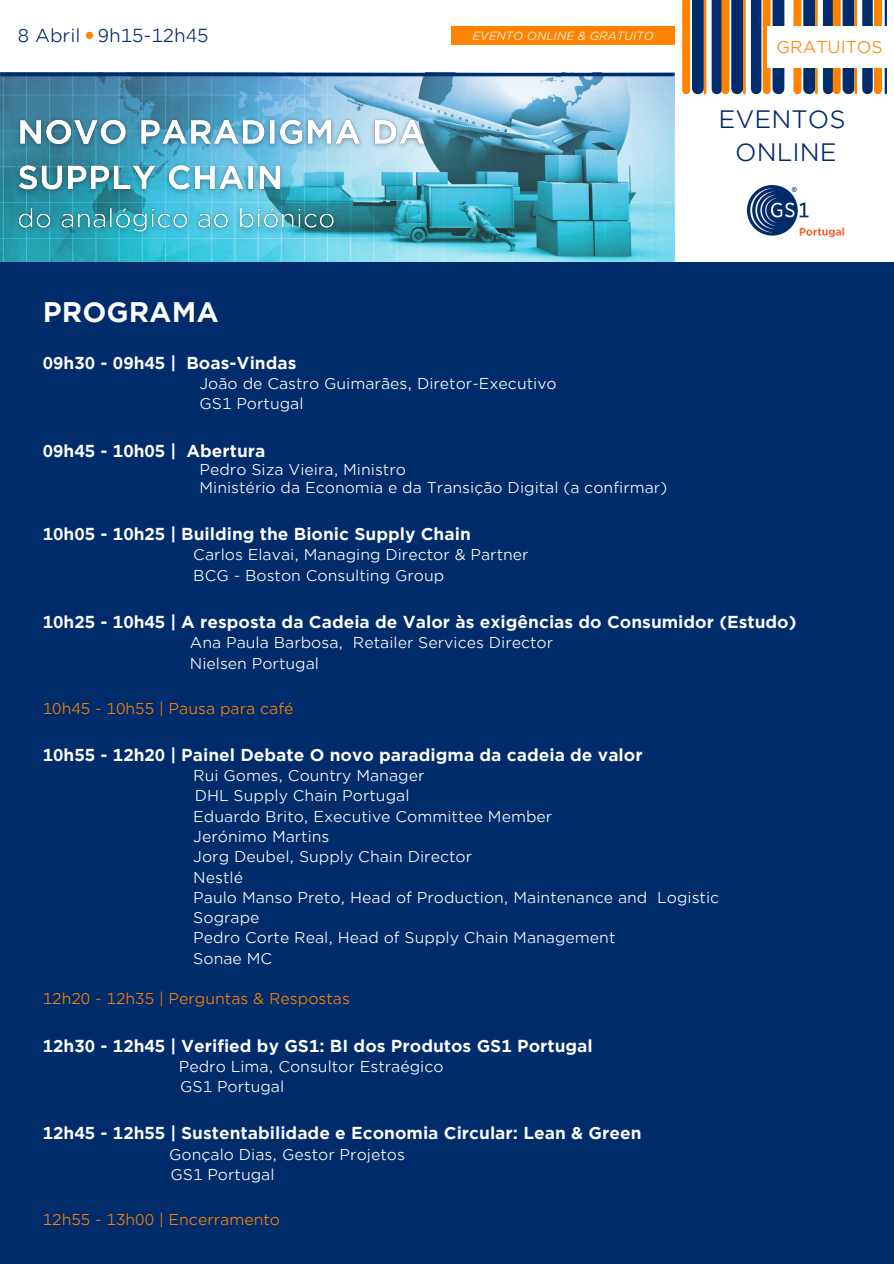
<style>
.page{position:relative;width:894px;height:1264px;background:#fff}
.page>*{position:absolute;margin:0;border:0;box-sizing:border-box;transform-origin:0 0}
.t1{font:700 27px "Gotham Office";color:#fff}
.t2{font:24px "Gotham Office";color:#002c6c}
.t3{font:18px "Gotham Office";color:#002c6c}
.t4{font:700 16.5px "Gotham Office";color:#fff}
.t5{font:16.5px "Gotham Office";color:#ff8200}
.t6{font:15px "Gotham Office";color:#fff}
.t7{font:15px "Gotham Office";color:#ff8200}
.t8{font:italic 11.25px "Gotham Office";color:#fff}
</style>
<div class="page">
<div style="left:0;top:0;width:893px;height:1263px;background:#002c6c"></div>
<div style="left:0;top:0;width:893px;height:262px;background:#fff"></div>
<hr style="left:884px;top:0;width:2px;height:93px;background:#002c6c">
<div style="left:682px;top:0;width:8px;height:90px;background:#ff8200"></div>
<div style="left:692px;top:0;width:11px;height:89px;background:#002c6c"></div>
<hr style="left:703px;top:0;width:3px;height:93px;background:#ff8200">
<div style="left:711px;top:0;width:10px;height:89px;background:#002c6c"></div>
<div style="left:721px;top:0;width:8px;height:90px;background:#ff8200"></div>
<div style="left:731px;top:0;width:11px;height:89px;background:#002c6c"></div>
<hr style="left:743px;top:0;width:2px;height:93px;background:#ff8200">
<div style="left:750px;top:0;width:11px;height:89px;background:#002c6c"></div>
<div style="left:762px;top:0;width:8px;height:90px;background:#ff8200"></div>
<div style="left:772px;top:0;width:12px;height:89px;background:#002c6c"></div>
<div style="left:793px;top:0;width:8px;height:90px;background:#ff8200"></div>
<div style="left:803px;top:0;width:11px;height:89px;background:#002c6c"></div>
<hr style="left:815px;top:0;width:2px;height:93px;background:#ff8200">
<div style="left:822px;top:0;width:11px;height:89px;background:#002c6c"></div>
<div style="left:832px;top:0;width:8px;height:90px;background:#ff8200"></div>
<div style="left:842px;top:0;width:12px;height:89px;background:#002c6c"></div>
<hr style="left:854px;top:0;width:2px;height:93px;background:#ff8200">
<div style="left:862px;top:0;width:10px;height:89px;background:#002c6c"></div>
<div style="left:873px;top:0;width:8px;height:90px;background:#ff8200"></div>
<img style="left:746px;top:184px;width:97px;height:53px">
<div style="left:767px;top:26px;width:126px;height:42px;background:#fff"></div>
<svg style="left:0;top:76px;width:675px;height:186px"></svg>
<hr style="left:2px;top:73px;width:671px;height:3px;background:#002c6c">
<img style="left:10px;top:106px;width:423px;height:136px">
<div style="left:451px;top:26px;width:223px;height:18px;background:#ff8200"></div>
<svg style="left:86px;top:32px;width:7px;height:7px"></svg>
<p class="t3" style="left:18px;top:25px;width:192px">8 Abril 9h15-12h45</p>
<p class="t8" style="left:472px;top:29px;width:183px">EVENTO ONLINE &amp; GRATUITO</p>
<p class="t5" style="left:776px;top:37px;width:107px">GRATUITOS</p>
<p class="t2" style="left:718px;top:105px;width:128px">EVENTOS</p>
<p class="t2" style="left:735px;top:138px;width:103px">ONLINE</p>
<p class="t1" style="left:43px;top:295px;width:177px">PROGRAMA</p>
<p class="t4" style="left:43px;top:353px;width:255px">09h30 - 09h45 | Boas-Vindas</p>
<p class="t6" style="left:199px;top:375px;width:359px">João de Castro Guimarães, Diretor-Executivo</p>
<p class="t6" style="left:199px;top:395px;width:105px">GS1 Portugal</p>
<p class="t4" style="left:43px;top:441px;width:224px">09h45 - 10h05 | Abertura</p>
<p class="t6" style="left:199px;top:460px;width:208px">Pedro Siza Vieira, Ministro</p>
<p class="t6" style="left:199px;top:478px;width:469px">Ministério da Economia e da Transição Digital (a confirmar)</p>
<p class="t4" style="left:43px;top:524px;width:429px">10h05 - 10h25 | Building the Bionic Supply Chain</p>
<p class="t6" style="left:193px;top:546px;width:337px">Carlos Elavai, Managing Director &amp; Partner</p>
<p class="t6" style="left:193px;top:566px;width:252px">BCG - Boston Consulting Group</p>
<p class="t4" style="left:43px;top:612px;width:755px">10h25 - 10h45 | A resposta da Cadeia de Valor às exigências do Consumidor (Estudo)</p>
<p class="t6" style="left:190px;top:634px;width:365px">Ana Paula Barbosa, Retailer Services Director</p>
<p class="t6" style="left:190px;top:654px;width:131px">Nielsen Portugal</p>
<p class="t7" style="left:43px;top:699px;width:252px">10h45 - 10h55 | Pausa para café</p>
<p class="t4" style="left:43px;top:745px;width:601px">10h55 - 12h20 | Painel Debate O novo paradigma da cadeia de valor</p>
<p class="t6" style="left:193px;top:766px;width:232px">Rui Gomes, Country Manager</p>
<p class="t6" style="left:195px;top:787px;width:216px">DHL Supply Chain Portugal</p>
<p class="t6" style="left:193px;top:807px;width:360px">Eduardo Brito, Executive Committee Member</p>
<p class="t6" style="left:193px;top:827px;width:138px">Jerónimo Martins</p>
<p class="t6" style="left:193px;top:847px;width:280px">Jorg Deubel, Supply Chain Director</p>
<p class="t6" style="left:193px;top:868px;width:51px">Nestlé</p>
<p class="t6" style="left:193px;top:888px;width:527px">Paulo Manso Preto, Head of Production, Maintenance and Logistic</p>
<p class="t6" style="left:193px;top:908px;width:68px">Sogrape</p>
<p class="t6" style="left:193px;top:929px;width:423px">Pedro Corte Real, Head of Supply Chain Management</p>
<p class="t6" style="left:193px;top:949px;width:80px">Sonae MC</p>
<p class="t7" style="left:43px;top:989px;width:308px">12h20 - 12h35 | Perguntas &amp; Respostas</p>
<p class="t4" style="left:43px;top:1035px;width:551px">12h30 - 12h45 | Verified by GS1: BI dos Produtos GS1 Portugal</p>
<p class="t6" style="left:179px;top:1057px;width:266px">Pedro Lima, Consultor Estraégico</p>
<p class="t6" style="left:180px;top:1077px;width:105px">GS1 Portugal</p>
<p class="t4" style="left:43px;top:1123px;width:600px">12h45 - 12h55 | Sustentabilidade e Economia Circular: Lean &amp; Green</p>
<p class="t6" style="left:169px;top:1145px;width:237px">Gonçalo Dias, Gestor Projetos</p>
<p class="t6" style="left:170px;top:1165px;width:105px">GS1 Portugal</p>
<p class="t7" style="left:43px;top:1210px;width:239px">12h55 - 13h00 | Encerramento</p>
</div>
